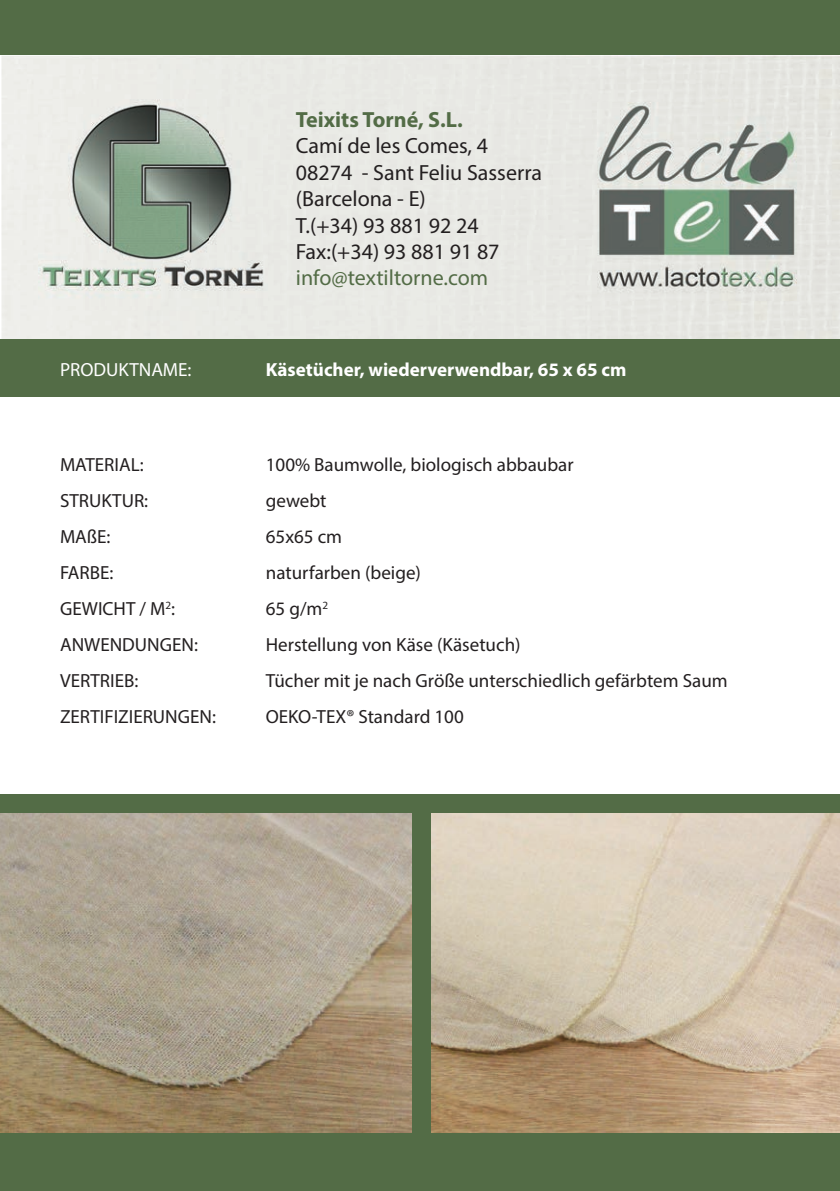
<style>
.page{position:relative;width:840px;height:1191px;background:#fff}
.page>*{position:absolute;margin:0;border:0;box-sizing:border-box;transform-origin:0 0}
.t1{font:22px/26.4px "Myriad Pro";color:#231f20}
.t2{font:22px "Myriad Pro";color:#536c46}
.t3{font:700 22px "Myriad Pro";color:#536c46}
.t4{font:19px "Myriad Pro";color:#231f20}
.t5{font:700 19px "Myriad Pro";color:#fff}
.t6{font:19px "Myriad Pro";color:#fff}
</style>
<div class="page">
<img style="left:0;top:812px;width:839px;height:321px">
<div style="left:0;top:339px;width:839px;height:58px;background:#536c46"></div>
<div style="left:0;top:0;width:839px;height:55px;background:#536c46"></div>
<div style="left:412px;top:803px;width:18px;height:388px;background:#536c46"></div>
<div style="left:0;top:1133px;width:839px;height:58px;background:#536c46"></div>
<div style="left:0;top:794px;width:839px;height:18px;background:#536c46"></div>
<img style="left:38px;top:100px;width:229px;height:209px">
<img style="left:597px;top:102px;width:198px;height:198px">
<p class="t3" style="left:296px;top:105px;width:168px">Teixits Torné, S.L.</p>
<p class="t1" style="left:296px;top:132px;width:247px">Camí de les Comes, 4<br>08274 - Sant Feliu Sasserra (Barcelona - E)<br>T.(+34) 93 881 92 24<br>Fax:(+34) 93 881 91 87</p>
<p class="t2" style="left:296px;top:264px;width:194px">info@textiltorne.com</p>
<p class="t6" style="left:60px;top:358px;width:133px">PRODUKTNAME:</p>
<p class="t5" style="left:266px;top:357px;width:362px">Käsetücher, wiederverwendbar, 65 x 65 cm</p>
<p class="t4" style="left:60px;top:453px;width:85px">MATERIAL:</p>
<p class="t4" style="left:266px;top:453px;width:309px">100% Baumwolle, biologisch abbaubar</p>
<p class="t4" style="left:60px;top:489px;width:90px">STRUKTUR:</p>
<p class="t4" style="left:266px;top:489px;width:62px">gewebt</p>
<p class="t4" style="left:60px;top:525px;width:52px">MAßE:</p>
<p class="t4" style="left:266px;top:525px;width:78px">65x65 cm</p>
<p class="t4" style="left:60px;top:561px;width:55px">FARBE:</p>
<p class="t4" style="left:266px;top:561px;width:157px">naturfarben (beige)</p>
<p class="t4" style="left:60px;top:597px;width:116px">GEWICHT / M<sup>2</sup>:</p>
<p class="t4" style="left:266px;top:597px;width:64px">65 g/m<sup>2</sup></p>
<p class="t4" style="left:60px;top:633px;width:139px">ANWENDUNGEN:</p>
<p class="t4" style="left:266px;top:633px;width:256px">Herstellung von Käse (Käsetuch)</p>
<p class="t4" style="left:60px;top:669px;width:80px">VERTRIEB:</p>
<p class="t4" style="left:266px;top:669px;width:463px">Tücher mit je nach Größe unterschiedlich gefärbtem Saum</p>
<p class="t4" style="left:60px;top:705px;width:157px">ZERTIFIZIERUNGEN:</p>
<p class="t4" style="left:266px;top:705px;width:199px">OEKO-TEX® Standard 100</p>
</div>
